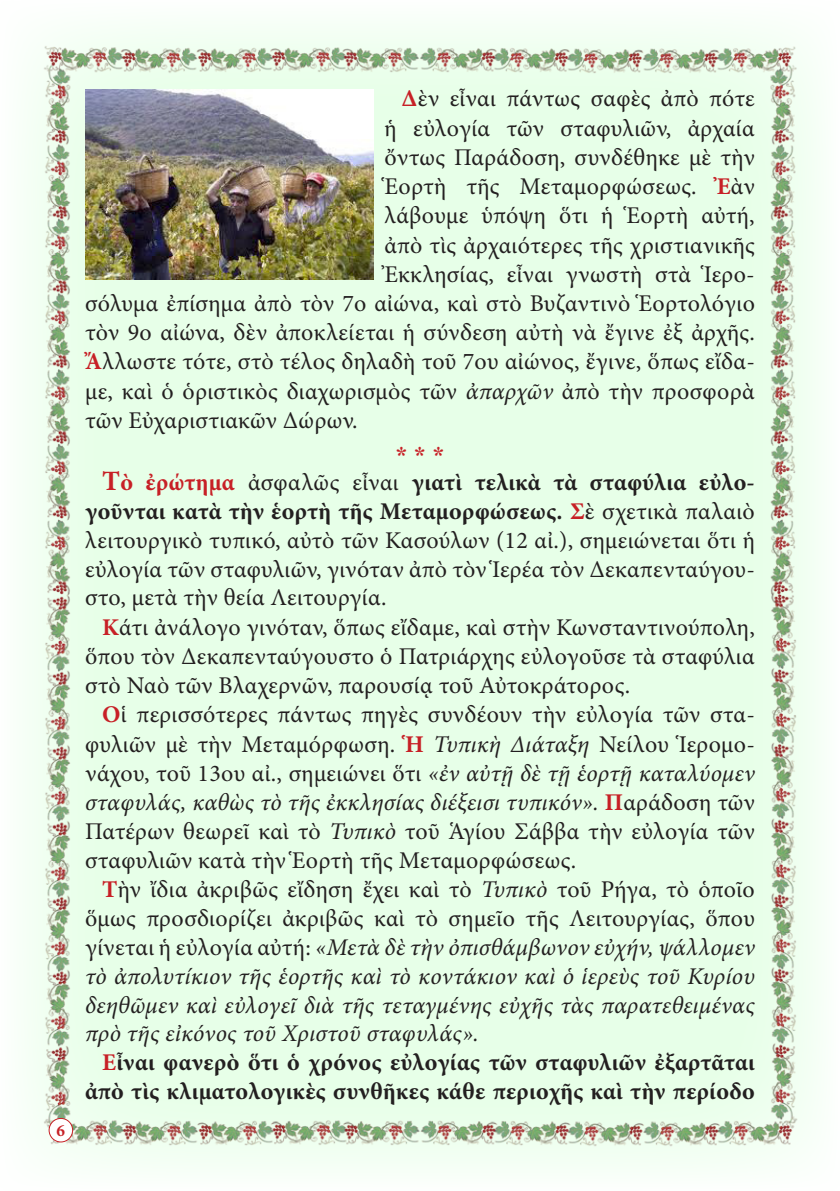
<style>
.page{position:relative;width:840px;height:1191px;background:#fff}
.page>*{position:absolute;margin:0;border:0;box-sizing:border-box;transform-origin:0 0}
.t1{font:24px/29.2px "Minion Pro";letter-spacing:.01em;color:#231f20;text-align:justify}
.t2{font:italic 24px/28.8px "Minion Pro";letter-spacing:.01em;color:#231f20;text-align:justify}
.t3{font:700 24px/28.8px "Minion Pro";letter-spacing:.01em;color:#231f20;text-align:right}
.t4{font:24px "CTOS New Times Bold Test 1";color:#c72026}
.t5{font:700 17px "Minion Pro";color:#c72026}
.s1{font-weight:700;color:#c72026}
.s2{font-style:italic}
.s3{font-weight:700;font-size:28px;color:#c72026}
.s4{font-weight:700}
.s5{font-weight:700;font-style:normal;color:#c72026}
.s6{font-style:normal}
.s7{color:#c72026}
</style>
<div class="page">
<img style="left:29px;top:30px;width:787px;height:1134px">
<div style="left:49px;top:1118px;width:24px;height:24px;background:#fff;border-radius:50%"></div>
<div style="left:49px;top:1118px;width:24px;height:24px;border:1px solid #c72026;border-radius:50%"></div>
<img style="left:86px;top:89px;width:287px;height:190px">
<p class="t5" style="left:57px;top:1118px;width:10px">6</p>
<p class="t1" style="left:401px;top:84px;width:354px"><span class="s1">Δ</span>ὲν εἶναι πάντως σαφὲς ἀπὸ πότε</p>
<p class="t1" style="left:384px;top:114px;width:371px">ἡ εὐλογία τῶν σταφυλιῶν, ἀρχαία</p>
<p class="t1" style="left:384px;top:143px;width:371px">ὄντως Παράδοση, συνδέθηκε μὲ τὴν</p>
<p class="t1" style="left:384px;top:172px;width:371px">Ἑορτὴ τῆς Μεταμορφώσεως. <span class="s1">Ἐ</span>ὰν</p>
<p class="t1" style="left:384px;top:201px;width:371px">λάβουμε ὑπόψη ὅτι ἡ Ἑορτὴ αὐτή,</p>
<p class="t1" style="left:384px;top:230px;width:371px">ἀπὸ τὶς ἀρχαιότερες τῆς χριστιανικῆς</p>
<p class="t1" style="left:384px;top:260px;width:371px">Ἐκκλησίας, εἶναι γνωστὴ στὰ Ἱερο-</p>
<p class="t1" style="left:85px;top:289px;width:671px">σόλυμα ἐπίσημα ἀπὸ τὸν 7ο αἰώνα, καὶ στὸ Βυζαντινὸ Ἑορτολόγιο</p>
<p class="t1" style="left:85px;top:318px;width:671px">τὸν 9ο αἰώνα, δὲν ἀποκλείεται ἡ σύνδεση αὐτὴ νὰ ἔγινε ἐξ ἀρχῆς.</p>
<p class="t1" style="left:85px;top:347px;width:671px"><span class="s1">Ἄ</span>λλωστε τότε, στὸ τέλος δηλαδὴ τοῦ 7ου αἰώνος, ἔγινε, ὅπως εἴδα-</p>
<p class="t1" style="left:85px;top:376px;width:671px">με, καὶ ὁ ὁριστικὸς διαχωρισμὸς τῶν <span class="s2">ἀπαρχῶν</span> ἀπὸ τὴν προσφορὰ</p>
<p class="t1" style="left:85px;top:406px;width:274px">τῶν Εὐχαριστιακῶν Δώρων.</p>
<p class="t4" style="left:395px;top:441px;width:50px">* * *</p>
<p class="t1" style="left:85px;top:468px;width:671px;text-indent:17px"><span class="s3">Τ</span><span class="s1">ὸ ἐρώτημα</span> ἀσφαλῶς εἶναι <span class="s4">γιατὶ τελικὰ τὰ σταφύλια εὐλο&shy;γοῦνται κατὰ τὴν ἑορτὴ τῆς Μεταμορφώσεως.</span> <span class="s1">Σ</span>ὲ σχετικὰ παλαιὸ λειτουργικὸ τυπικό, αὐτὸ τῶν Κασούλων (12 αἰ.), σημειώνεται ὅτι ἡ εὐλογία τῶν σταφυλιῶν, γινόταν ἀπὸ τὸν Ἱερέα τὸν Δεκαπενταύγου&shy;στο, μετὰ τὴν θεία Λειτουργία.</p>
<p class="t1" style="left:85px;top:612px;width:671px;text-indent:17px"><span class="s1">Κ</span>άτι ἀνάλογο γινόταν, ὅπως εἴδαμε, καὶ στὴν Κωνσταντινούπολη, ὅπου τὸν Δεκαπενταύγουστο ὁ Πατριάρχης εὐλογοῦσε τὰ σταφύλια στὸ Ναὸ τῶν Βλαχερνῶν, παρουσίᾳ τοῦ Αὐτοκράτορος.</p>
<p class="t1" style="left:85px;top:700px;width:671px;text-indent:17px"><span class="s1">Ο</span>ἱ περισσότερες πάντως πηγὲς συνδέουν τὴν εὐλογία τῶν στα&shy;φυλιῶν μὲ τὴν Μεταμόρφωση. <span class="s1">Ἡ</span> <span class="s2">Τυπικὴ Διάταξη</span> Νείλου Ἱερομο&shy;νάχου, τοῦ 13ου αἰ., σημειώνει ὅτι <span class="s2">«ἐν αὐτῇ δὲ τῇ ἑορτῇ καταλύομεν σταφυλάς, καθὼς τὸ τῆς ἐκκλησίας διέξεισι τυπικόν».</span> <span class="s1">Π</span>αράδοση τῶν Πατέρων θεωρεῖ καὶ τὸ <span class="s2">Τυπικὸ</span> τοῦ Ἁγίου Σάββα τὴν εὐλογία τῶν σταφυλιῶν κατὰ τὴν Ἑορτὴ τῆς Μεταμορφώσεως.</p>
<p class="t2" style="left:85px;top:875px;width:671px;text-indent:17px"><span class="s5">Τ</span><span class="s6">ὴν ἴδια ἀκριβῶς εἴδηση ἔχει καὶ τὸ</span> Τυπικὸ <span class="s6">τοῦ Ρήγα, τὸ ὁποῖο ὅμως προσδιορίζει ἀκριβῶς καὶ τὸ σημεῖο τῆς Λειτουργίας, ὅπου γίνεται ἡ εὐλογία αὐτή:</span> «Μετὰ δὲ τὴν ὀπισθάμβωνον εὐχήν, ψάλλομεν τὸ ἀπολυτίκιον τῆς ἑορτῆς καὶ τὸ κοντάκιον καὶ ὁ ἱερεὺς τοῦ Κυρίου δεηθῶμεν καὶ εὐλογεῖ διὰ τῆς τεταγμένης εὐχῆς τὰς παρατεθειμένας πρὸ τῆς εἰκόνος τοῦ Χριστοῦ σταφυλάς».</p>
<p class="t3" style="left:85px;top:1047px;width:671px"><span class="s7">Ε</span>ἶναι φανερὸ ὅτι ὁ χρόνος εὐλογίας τῶν σταφυλιῶν ἐξαρτᾶται ἀπὸ τὶς κλιματολογικὲς συνθῆκες κάθε περιοχῆς καὶ τὴν περίοδο</p>
</div>
